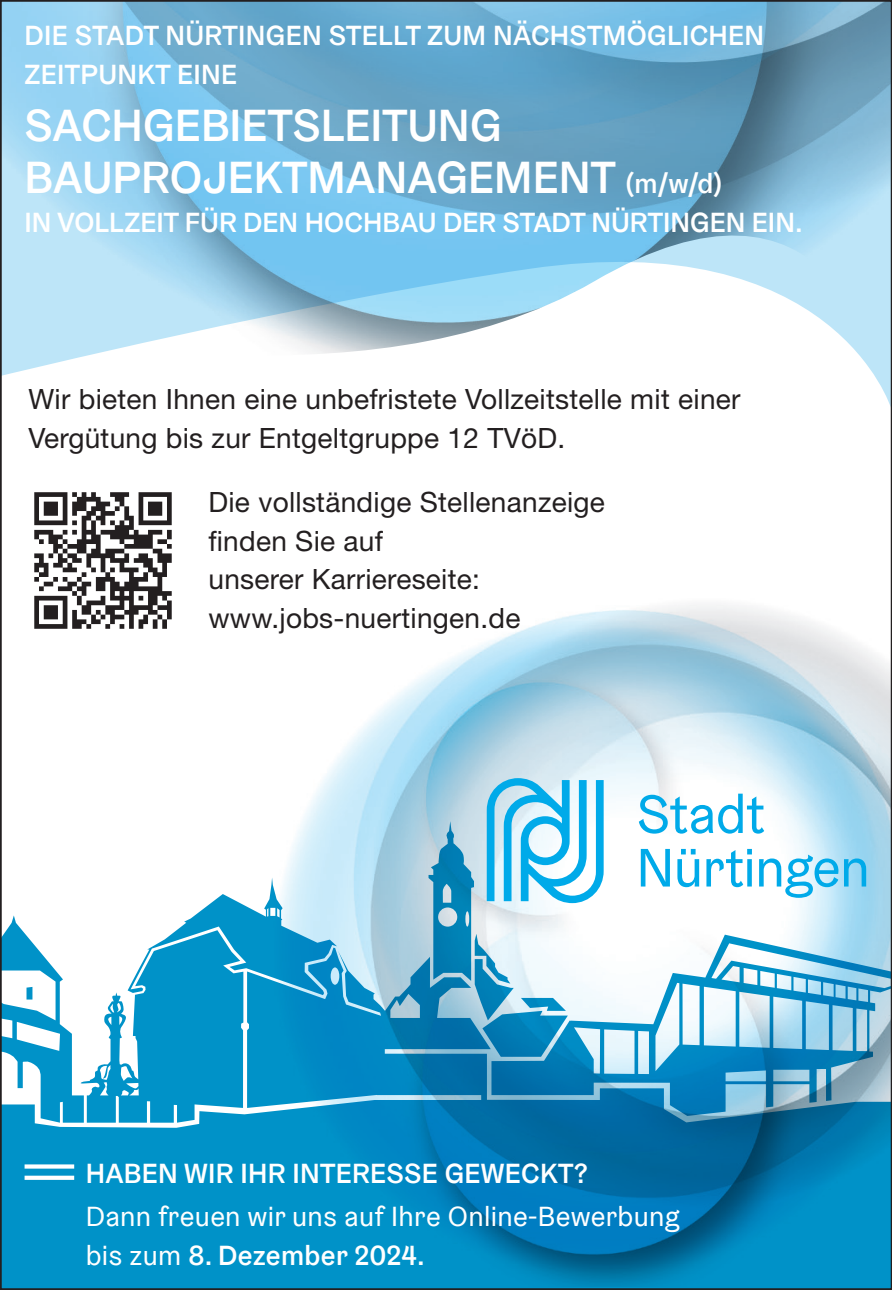
<style>
.page{position:relative;width:892px;height:1290px;background:#fff}
.page>*{position:absolute;margin:0;border:0;box-sizing:border-box;transform-origin:0 0}
.Stelle{font:500 45.5px/52.5px "Graebenbach";color:#fff}
.Grundtext_ohne_Punkt{font:28px/38.5px "Helvetica Neue";letter-spacing:.01em;color:#231f20}
.Text_Fuss{font:28px/38.5px "Graebenbach";letter-spacing:.01em;color:#fff}
.Text_Kopf{font:500 28px/38.5px "Graebenbach";letter-spacing:.01em;color:#fff}
.Stelle-2{font:500 28px "Graebenbach";color:#fff}
.Text_Fuss-2{font:500 28px "Graebenbach";letter-spacing:.01em;color:#fff}
.s1{font-size:28px}
.s2{font-weight:500}
</style>
<div class="page">
<img style="left:285px;top:605px;width:603px;height:342px">
<svg style="left:3px;top:877px;width:334px;height:70px"></svg>
<svg style="left:3px;top:947px;width:885px;height:340px;background:#1b91c3"></svg>
<svg style="left:428px;top:778px;width:438px;height:279px"></svg>
<svg style="left:25px;top:1164px;width:49px;height:4px"></svg>
<div style="left:25px;top:1175px;width:49px;height:5px;background:#fff"></div>
<img style="left:3px;top:3px;width:885px;height:397px">
<img style="left:34px;top:492px;width:138px;height:137px">
<p class="Text_Kopf" style="left:25px;top:16px;width:741px">DIE STADT NÜRTINGEN STELLT ZUM NÄCHSTMÖGLICHEN<br>ZEITPUNKT EINE</p>
<p class="Stelle" style="left:25px;top:98px;width:700px">SACHGEBIETSLEITUNG<br>BAUPROJEKTMANAGEMENT <span class="s1">(m/w/d)</span></p>
<p class="Stelle-2" style="left:25px;top:205px;width:779px">IN VOLLZEIT FÜR DEN HOCHBAU DER STADT NÜRTINGEN EIN.</p>
<p class="Grundtext_ohne_Punkt" style="left:28px;top:379px;width:713px">Wir bieten Ihnen eine unbefristete Vollzeitstelle mit einer<br>Vergütung bis zur Entgeltgruppe 12 TVöD.</p>
<p class="Grundtext_ohne_Punkt" style="left:208px;top:483px;width:398px">Die vollständige Stellenanzeige finden Sie auf<br>unserer Karriereseite: www.jobs-nuertingen.de</p>
<p class="Text_Fuss-2" style="left:86px;top:1155px;width:503px">HABEN WIR IHR INTERESSE GEWECKT?</p>
<p class="Text_Fuss" style="left:86px;top:1197px;width:595px">Dann freuen wir uns auf Ihre Online-Bewerbung bis zum <span class="s2">8. Dezember 2024.</span></p>
</div>
